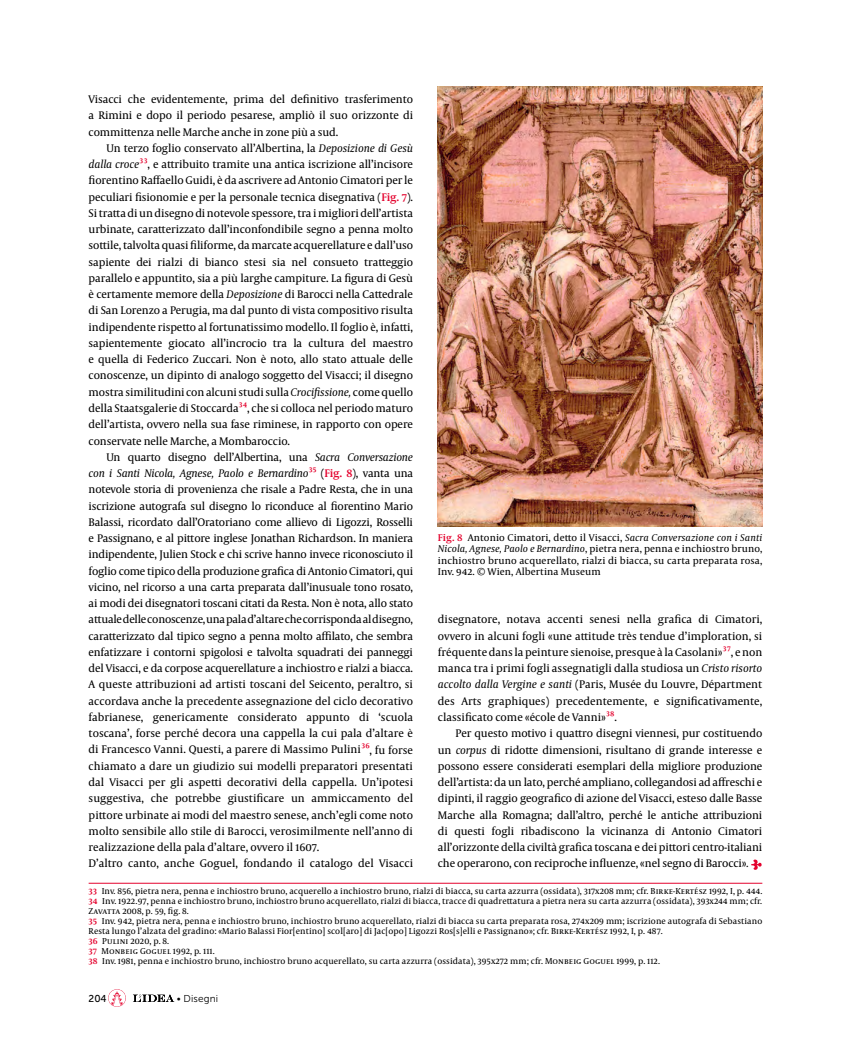
<style>
.page{position:relative;width:851px;height:1053px;background:#fff}
.page>*{position:absolute;margin:0;border:0;box-sizing:border-box;transform-origin:0 0}
.t1{font:11.25px/16.2px "Capitolium News 2";letter-spacing:-.01em;color:#000;text-align:justify}
.t2{font:10px/11.2px "Capitolium News 2";letter-spacing:.01em;color:#000;text-align:justify}
.t3{font:10px "Museo Sans 300";letter-spacing:.01em;color:#000}
.t4{font:10px "Museo Sans 500";color:#000}
.t5{font:8.75px/10px "Capitolium News 2";letter-spacing:.01em;color:#000}
.s1{font-style:italic}
.s2{font-weight:600;font-size:12.5px;color:#e4032e}
.s3{font-weight:600;color:#e4032e}
</style>
<div class="page">
<hr style="left:89px;top:883px;width:673px;height:1px;background:#e4032e">
<svg style="left:751px;top:859px;width:10px;height:10px"></svg>
<img style="left:438px;top:87px;width:324px;height:439px">
<svg style="left:108px;top:989px;width:18px;height:17px"></svg>
<svg style="left:133px;top:994px;width:40px;height:7px"></svg>
<p class="t1" style="left:89px;top:91px;width:326px">Visacci che evidentemente, prima del definitivo trasferimento a Rimini e dopo il periodo pesarese, ampliò il suo orizzonte di committenza nelle Marche anche in zone più a sud.</p>
<p class="t1" style="left:89px;top:139px;width:326px;text-indent:18px">Un terzo foglio conservato all’Albertina, la <span class="s1">Deposizione di Gesù dalla croce</span><span class="s2">33</span>, e attribuito tramite una antica iscrizione all’incisore fiorentino Raffaello Guidi, è da ascrivere ad Antonio Cimatori per le peculiari fisionomie e per la personale tecnica disegnativa (<span class="s3">Fig. 7</span>).<br>Si tratta di un disegno di notevole spessore, tra i migliori dell’artista urbinate, caratterizzato dall’inconfondibile segno a penna molto sottile, talvolta quasi filiforme, da marcate acquerellature e dall’uso sapiente dei rialzi di bianco stesi sia nel consueto tratteggio parallelo e appuntito, sia a più larghe campiture. La figura di Gesù è certamente memore della <span class="s1">Deposizione</span> di Barocci nella Cattedrale di San Lorenzo a Perugia, ma dal punto di vista compositivo risulta indipendente rispetto al fortunatissimo modello. Il foglio è, infatti, sapientemente giocato all’incrocio tra la cultura del maestro e quella di Federico Zuccari. Non è noto, allo stato attuale delle conoscenze, un dipinto di analogo soggetto del Visacci; il disegno mostra similitudini con alcuni studi sulla <span class="s1">Crocifissione,</span> come quello della Staatsgalerie di Stoccarda<span class="s2">34</span>, che si colloca nel periodo maturo dell’artista, ovvero nella sua fase riminese, in rapporto con opere conservate nelle Marche, a Mombaroccio.</p>
<p class="t1" style="left:89px;top:448px;width:326px;text-align:left;text-indent:18px">Un quarto disegno dell’Albertina, una <span class="s1">Sacra Conversazione con i Santi Nicola, Agnese, Paolo e Bernardino</span><span class="s2">35</span> (<span class="s3">Fig. 8</span>), vanta una notevole storia di provenienza che risale a Padre Resta, che in una iscrizione autografa sul disegno lo riconduce al fiorentino Mario Balassi, ricordato dall’Oratoriano come allievo di Ligozzi, Rosselli e Passignano, e al pittore inglese Jonathan Richardson. In maniera indipendente, Julien Stock e chi scrive hanno invece riconosciuto il foglio come tipico della produzione grafica di Antonio Cimatori, qui vicino, nel ricorso a una carta preparata dall’inusuale tono rosato, ai modi dei disegnatori toscani citati da Resta. Non è nota, allo stato attuale delle conoscenze, una pala d’altare che corrisponda al disegno, caratterizzato dal tipico segno a penna molto affilato, che sembra enfatizzare i contorni spigolosi e talvolta squadrati dei panneggi del Visacci, e da corpose acquerellature a inchiostro e rialzi a biacca.<br>A queste attribuzioni ad artisti toscani del Seicento, peraltro, si accordava anche la precedente assegnazione del ciclo decorativo fabrianese, genericamente considerato appunto di ‘scuola toscana’, forse perché decora una cappella la cui pala d’altare è di Francesco Vanni. Questi, a parere di Massimo Pulini<span class="s2">36</span>, fu forse chiamato a dare un giudizio sui modelli preparatori presentati dal Visacci per gli aspetti decorativi della cappella. Un’ipotesi suggestiva, che potrebbe giustificare un ammiccamento del pittore urbinate ai modi del maestro senese, anch’egli come noto molto sensibile allo stile di Barocci, verosimilmente nell’anno di realizzazione della pala d’altare, ovvero il 1607.<br>D’altro canto, anche Goguel, fondando il catalogo del Visacci</p>
<p class="t5" style="left:89px;top:885px;width:675px"><span class="s3">33</span> Inv. 856, pietra nera, penna e inchiostro bruno, acquerello a inchiostro bruno, rialzi di biacca, su carta azzurra (ossidata), 317x208 mm; cfr. Birke-Kertész 1992, I, p. 444.<br><span class="s3">34</span> Inv. 1922.97, penna e inchiostro bruno, inchiostro bruno acquerellato, rialzi di biacca, tracce di quadrettatura a pietra nera su carta azzurra (ossidata), 393x244 mm; cfr.<br>Zavatta 2008, p. 59, fig. 8.<br><span class="s3">35</span> Inv. 942, pietra nera, penna e inchiostro bruno, inchiostro bruno acquerellato, rialzi di biacca su carta preparata rosa, 274x209 mm; iscrizione autografa di Sebastiano Resta lungo l’alzata del gradino: «Mario Balassi Fior[entino] scol[aro] di Jac[opo] Ligozzi Ros[s]elli e Passignano»; cfr. Birke-Kertész 1992, I, p. 487.<br><span class="s3">36</span> Pulini 2020, p. 8.<br><span class="s3">37</span> Monbeig Goguel 1992, p. 111.<br><span class="s3">38</span> Inv. 1981, penna e inchiostro bruno, inchiostro bruno acquerellato, su carta azzurra (ossidata), 395x272 mm; cfr. Monbeig Goguel 1999, p. 112.</p>
<p class="t2" style="left:438px;top:531px;width:326px"><span class="s3">Fig. 8</span> Antonio Cimatori, detto il Visacci, <span class="s1">Sacra Conversazione con i Santi Nicola, Agnese, Paolo e Bernardino</span>, pietra nera, penna e inchiostro bruno, inchiostro bruno acquerellato, rialzi di biacca, su carta preparata rosa, Inv. 942. © Wien, Albertina Museum</p>
<p class="t1" style="left:438px;top:611px;width:326px">disegnatore, notava accenti senesi nella grafica di Cimatori, ovvero in alcuni fogli «une attitude très tendue d’imploration, si fréquente dans la peinture sienoise, presque à la Casolani»<span class="s2">37</span>, e non manca tra i primi fogli assegnatigli dalla studiosa un <span class="s1">Cristo risorto accolto dalla Vergine e santi</span> (Paris, Musée du Louvre, Départment des Arts graphiques) precedentemente, e significativamente, classificato come «école de Vanni»<span class="s2">38</span>.</p>
<p class="t1" style="left:438px;top:724px;width:326px;text-indent:18px">Per questo motivo i quattro disegni viennesi, pur costituendo un <span class="s1">corpus</span> di ridotte dimensioni, risultano di grande interesse e possono essere considerati esemplari della migliore produzione dell’artista: da un lato, perché ampliano, collegandosi ad affreschi e dipinti, il raggio geografico di azione del Visacci, esteso dalle Basse Marche alla Romagna; dall’altro, perché le antiche attribuzioni di questi fogli ribadiscono la vicinanza di Antonio Cimatori all’orizzonte della civiltà grafica toscana e dei pittori centro-italiani che operarono, con reciproche influenze, «nel segno di Barocci»<span class="s1">.</span></p>
<p class="t4" style="left:89px;top:992px;width:20px">204</p>
<p class="t3" style="left:177px;top:992px;width:43px">• Disegni</p>
</div>
